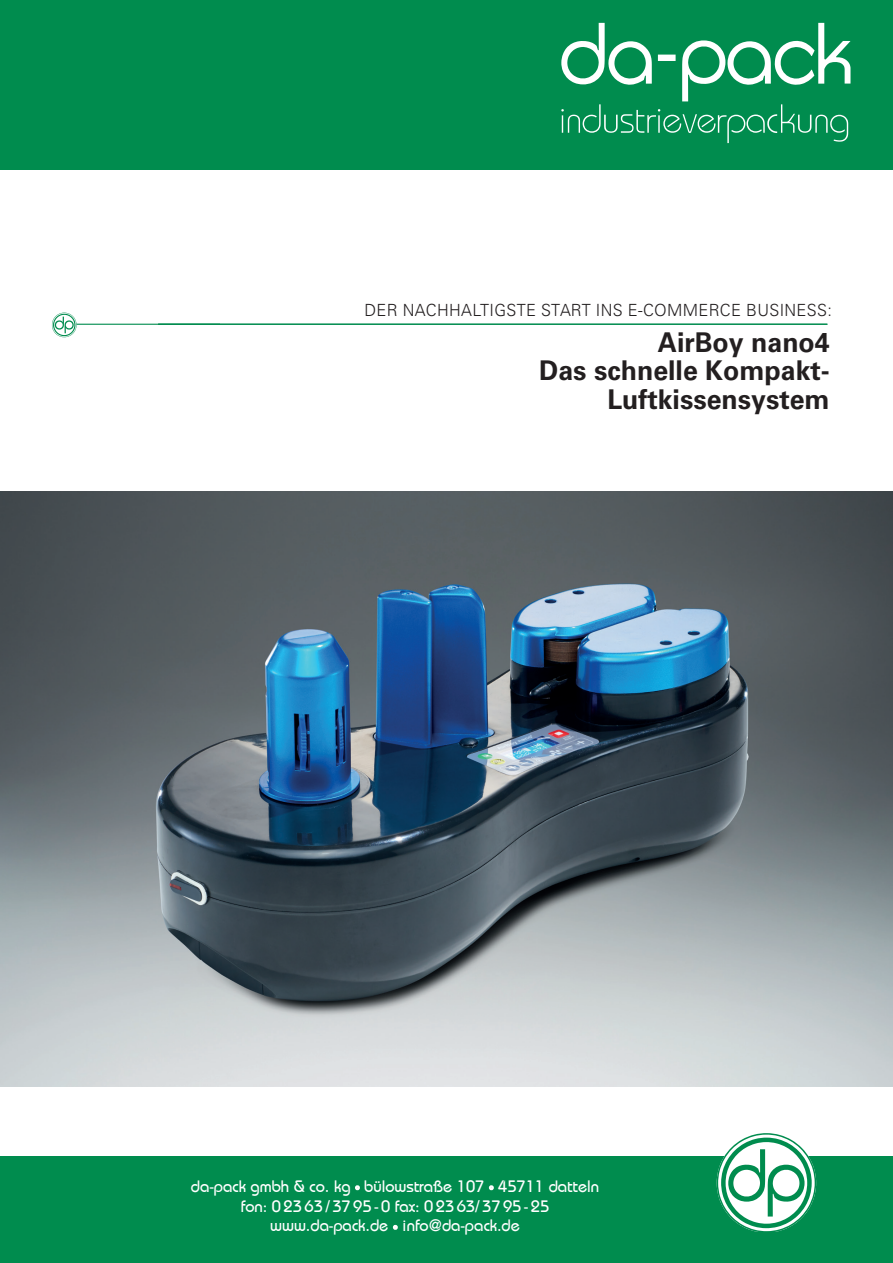
<style>
.page{position:relative;width:893px;height:1263px;background:#fff}
.page>*{position:absolute;margin:0;border:0;box-sizing:border-box;transform-origin:0 0}
.t1{font:700 27.15px/29px "Univers LT Std";color:#231f20;text-align:right}
.t2{font:300 16.8px "Univers LT Std";letter-spacing:.02em;color:#231f20}
.t3{font:16.5px/19.8px "Bahamas Plain";color:#fff;text-align:center}
</style>
<div class="page">
<div style="left:0;top:1157px;width:893px;height:106px;background:#008c4e"></div>
<svg style="left:717px;top:1133px;width:99px;height:99px"></svg>
<div style="left:0;top:0;width:893px;height:170px;background:#008c4e"></div>
<svg style="left:561px;top:23px;width:289px;height:120px"></svg>
<hr style="left:63px;top:324px;width:764px;height:1px;background:#008c4e">
<svg style="left:52px;top:313px;width:25px;height:24px"></svg>
<img style="left:0;top:491px;width:893px;height:595px">
<p class="t2" style="left:364px;top:300px;width:469px">DER NACHHALTIGSTE START INS E-COMMERCE BUSINESS:</p>
<h1 class="t1" style="left:539px;top:328px;width:292px">AirBoy nano4<br>Das schnelle Kompakt-<br>Luftkissensystem</h1>
<p class="t3" style="left:191px;top:1176px;width:410px">da-pack gmbh &amp; co. kg • bülowstraße 107 • 45711 datteln fon: 0 23 63 / 37 95 - 0 fax: 0 23 63/ 37 95 - 25 www.da-pack.de • info@da-pack.de</p>
</div>
